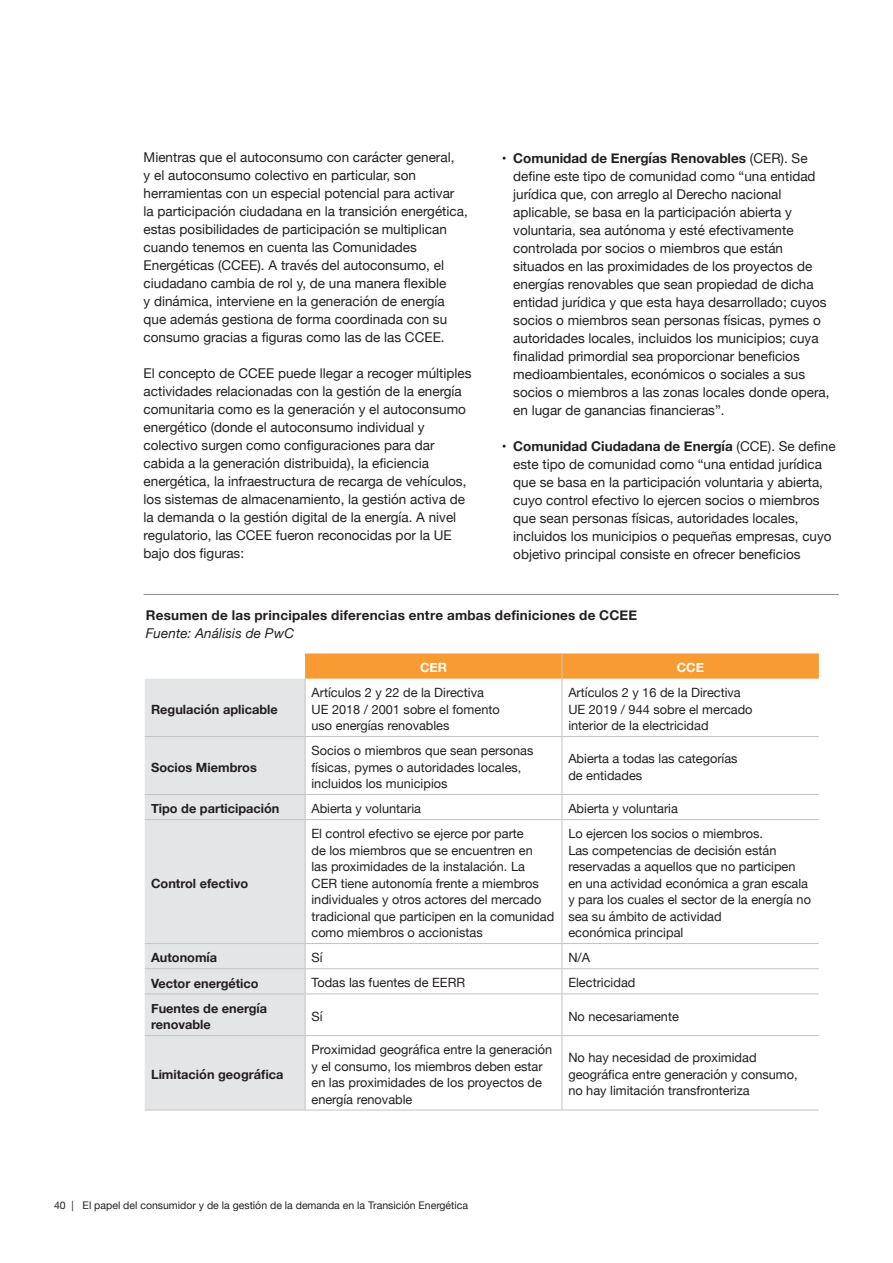
<style>
.page{position:relative;width:893px;height:1263px;background:#fff}
.page>*{position:absolute;margin:0;border:0;box-sizing:border-box;transform-origin:0 0}
.Texto_ok{font:13.5px/18px "Helvetica Neue";color:#231f20}
.t1{font:700 13.5px/18px "Helvetica Neue";letter-spacing:.02em;color:#231f20}
.t2{font:12.75px/16.5px "Helvetica Neue";color:#231f20}
.t3{font:700 12.75px/16.5px "Helvetica Neue";color:#231f20}
.t4{font:700 12.75px "Helvetica Neue";color:#fff}
.t5{font:10.5px "Helvetica Neue";color:#231f20}
.s1{font-weight:700}
.s2{font-weight:400;font-style:italic}
</style>
<div class="page">
<div style="left:145px;top:679px;width:160px;height:431px;background:#e4e5e7"></div>
<svg style="left:305px;top:653px;width:514px;height:26px;background:#f89e39"></svg>
<hr style="left:305px;top:679px;width:1px;height:57px;background:#c2c3c5">
<hr style="left:562px;top:679px;width:1px;height:57px;background:#c2c3c5">
<hr style="left:145px;top:736px;width:160px;height:1px;background:#c2c3c5">
<hr style="left:305px;top:736px;width:257px;height:1px;background:#c2c3c5">
<hr style="left:305px;top:737px;width:1px;height:57px;background:#c2c3c5">
<hr style="left:562px;top:736px;width:257px;height:1px;background:#c2c3c5">
<hr style="left:562px;top:737px;width:1px;height:57px;background:#c2c3c5">
<hr style="left:145px;top:794px;width:160px;height:1px;background:#c2c3c5">
<hr style="left:305px;top:794px;width:257px;height:1px;background:#c2c3c5">
<svg style="left:305px;top:795px;width:1px;height:24px"></svg>
<hr style="left:562px;top:794px;width:257px;height:1px;background:#c2c3c5">
<svg style="left:562px;top:795px;width:1px;height:24px"></svg>
<hr style="left:145px;top:819px;width:160px;height:1px;background:#c2c3c5">
<hr style="left:305px;top:819px;width:257px;height:1px;background:#c2c3c5">
<hr style="left:305px;top:820px;width:1px;height:123px;background:#c2c3c5">
<hr style="left:562px;top:819px;width:257px;height:1px;background:#c2c3c5">
<hr style="left:562px;top:820px;width:1px;height:123px;background:#c2c3c5">
<hr style="left:145px;top:943px;width:160px;height:1px;background:#c2c3c5">
<hr style="left:305px;top:943px;width:257px;height:1px;background:#c2c3c5">
<hr style="left:562px;top:943px;width:257px;height:1px;background:#c2c3c5">
<hr style="left:145px;top:968px;width:160px;height:1px;background:#c2c3c5">
<hr style="left:305px;top:968px;width:257px;height:1px;background:#c2c3c5">
<svg style="left:305px;top:944px;width:1px;height:49px"></svg>
<hr style="left:562px;top:968px;width:257px;height:1px;background:#c2c3c5">
<svg style="left:562px;top:944px;width:1px;height:49px"></svg>
<hr style="left:145px;top:993px;width:160px;height:1px;background:#c2c3c5">
<hr style="left:305px;top:993px;width:257px;height:1px;background:#c2c3c5">
<hr style="left:305px;top:994px;width:1px;height:41px;background:#c2c3c5">
<hr style="left:562px;top:993px;width:257px;height:1px;background:#c2c3c5">
<hr style="left:562px;top:994px;width:1px;height:41px;background:#c2c3c5">
<hr style="left:145px;top:1035px;width:160px;height:1px;background:#c2c3c5">
<hr style="left:305px;top:1035px;width:257px;height:1px;background:#c2c3c5">
<hr style="left:305px;top:1036px;width:1px;height:74px;background:#c2c3c5">
<hr style="left:562px;top:1035px;width:257px;height:1px;background:#c2c3c5">
<hr style="left:562px;top:1036px;width:1px;height:74px;background:#c2c3c5">
<hr style="left:145px;top:1110px;width:160px;height:1px;background:#c2c3c5">
<hr style="left:305px;top:1110px;width:257px;height:1px;background:#c2c3c5">
<hr style="left:562px;top:1110px;width:257px;height:1px;background:#c2c3c5">
<hr style="left:144px;top:594px;width:695px;height:1px;background:#8a8c8f">
<p class="Texto_ok" style="left:144px;top:149px;width:326px">Mientras que el autoconsumo con carácter general,<br>y el autoconsumo colectivo en particular, son herramientas con un especial potencial para activar la participación ciudadana en la transición energética, estas posibilidades de participación se multiplican cuando tenemos en cuenta las Comunidades Energéticas (CCEE). A través del autoconsumo, el ciudadano cambia de rol y, de una manera flexible<br>y dinámica, interviene en la generación de energía que además gestiona de forma coordinada con su consumo gracias a figuras como las de las CCEE.</p>
<p class="Texto_ok" style="left:144px;top:365px;width:329px">El concepto de CCEE puede llegar a recoger múltiples actividades relacionadas con la gestión de la energía comunitaria como es la generación y el autoconsumo energético (donde el autoconsumo individual y colectivo surgen como configuraciones para dar cabida a la generación distribuida), la eficiencia energética, la infraestructura de recarga de vehículos, los sistemas de almacenamiento, la gestión activa de la demanda o la gestión digital de la energía. A nivel regulatorio, las CCEE fueron reconocidas por la UE bajo dos figuras:</p>
<p class="Texto_ok" style="left:513px;top:150px;width:318px;text-indent:-11px">• <span class="s1">Comunidad de Energías Renovables</span> (CER). Se define este tipo de comunidad como “una entidad jurídica que, con arreglo al Derecho nacional aplicable, se basa en la participación abierta y voluntaria, sea autónoma y esté efectivamente controlada por socios o miembros que están situados en las proximidades de los proyectos de energías renovables que sean propiedad de dicha entidad jurídica y que esta haya desarrollado; cuyos socios o miembros sean personas físicas, pymes o autoridades locales, incluidos los municipios; cuya finalidad primordial sea proporcionar beneficios medioambientales, económicos o sociales a sus socios o miembros a las zonas locales donde opera, en lugar de ganancias financieras”.</p>
<p class="Texto_ok" style="left:513px;top:438px;width:324px;text-indent:-11px">• <span class="s1">Comunidad Ciudadana de Energía</span> (CCE). Se define este tipo de comunidad como “una entidad jurídica que se basa en la participación voluntaria y abierta, cuyo control efectivo lo ejercen socios o miembros que sean personas físicas, autoridades locales, incluidos los municipios o pequeñas empresas, cuyo objetivo principal consiste en ofrecer beneficios</p>
<p class="t1" style="left:146px;top:606px;width:493px">Resumen de las principales diferencias entre ambas definiciones de CCEE<br><span class="s2">Fuente: Análisis de PwC</span></p>
<p class="t3" style="left:151px;top:701px;width:128px">Regulación aplicable</p>
<p class="t3" style="left:151px;top:759px;width:107px">Socios Miembros</p>
<p class="t4" style="left:420px;top:658px;width:28px">CER</p>
<p class="t4" style="left:677px;top:658px;width:29px">CCE</p>
<p class="t2" style="left:311px;top:685px;width:174px">Artículos 2 y 22 de la Directiva</p>
<p class="t2" style="left:311px;top:702px;width:190px">UE 2018 / 2001 sobre el fomento</p>
<p class="t2" style="left:311px;top:718px;width:140px">uso energías renovables</p>
<p class="t2" style="left:568px;top:685px;width:174px">Artículos 2 y 16 de la Directiva</p>
<p class="t2" style="left:568px;top:702px;width:186px">UE 2019 / 944 sobre el mercado</p>
<p class="t2" style="left:568px;top:718px;width:142px">interior de la electricidad</p>
<p class="t2" style="left:311px;top:743px;width:224px">Socios o miembros que sean personas físicas, pymes o autoridades locales, incluidos los municipios</p>
<p class="t2" style="left:568px;top:751px;width:171px">Abierta a todas las categorías de entidades</p>
<p class="t3" style="left:151px;top:801px;width:130px">Tipo de participación</p>
<p class="t2" style="left:311px;top:801px;width:111px">Abierta y voluntaria</p>
<p class="t2" style="left:568px;top:801px;width:111px">Abierta y voluntaria</p>
<p class="t3" style="left:151px;top:875px;width:99px">Control efectivo</p>
<p class="t2" style="left:311px;top:826px;width:244px">El control efectivo se ejerce por parte<br>de los miembros que se encuentren en<br>las proximidades de la instalación. La<br>CER tiene autonomía frente a miembros individuales y otros actores del mercado tradicional que participen en la comunidad como miembros o accionistas</p>
<p class="t2" style="left:568px;top:826px;width:244px">Lo ejercen los socios o miembros.<br>Las competencias de decisión están reservadas a aquellos que no participen en una actividad económica a gran escala y para los cuales el sector de la energía no sea su ámbito de actividad<br>económica principal</p>
<p class="t3" style="left:151px;top:950px;width:68px">Autonomía</p>
<p class="t2" style="left:311px;top:950px;width:13px">Sí</p>
<p class="t2" style="left:568px;top:950px;width:23px">N/A</p>
<p class="t3" style="left:151px;top:975px;width:109px">Vector energético</p>
<p class="t2" style="left:311px;top:975px;width:155px">Todas las fuentes de EERR</p>
<p class="t2" style="left:568px;top:975px;width:69px">Electricidad</p>
<p class="t3" style="left:151px;top:1000px;width:118px">Fuentes de energía renovable</p>
<p class="t2" style="left:311px;top:1009px;width:13px">Sí</p>
<p class="t2" style="left:568px;top:1009px;width:112px">No necesariamente</p>
<p class="t3" style="left:151px;top:1066px;width:134px">Limitación geográfica</p>
<p class="t2" style="left:311px;top:1042px;width:242px">Proximidad geográfica entre la generación y el consumo, los miembros deben estar en las proximidades de los proyectos de energía renovable</p>
<p class="t2" style="left:568px;top:1050px;width:231px">No hay necesidad de proximidad geográfica entre generación y consumo, no hay limitación transfronteriza</p>
<p class="t5" style="left:54px;top:1198px;width:416px">40 | El papel del consumidor y de la gestión de la demanda en la Transición Energética</p>
</div>
